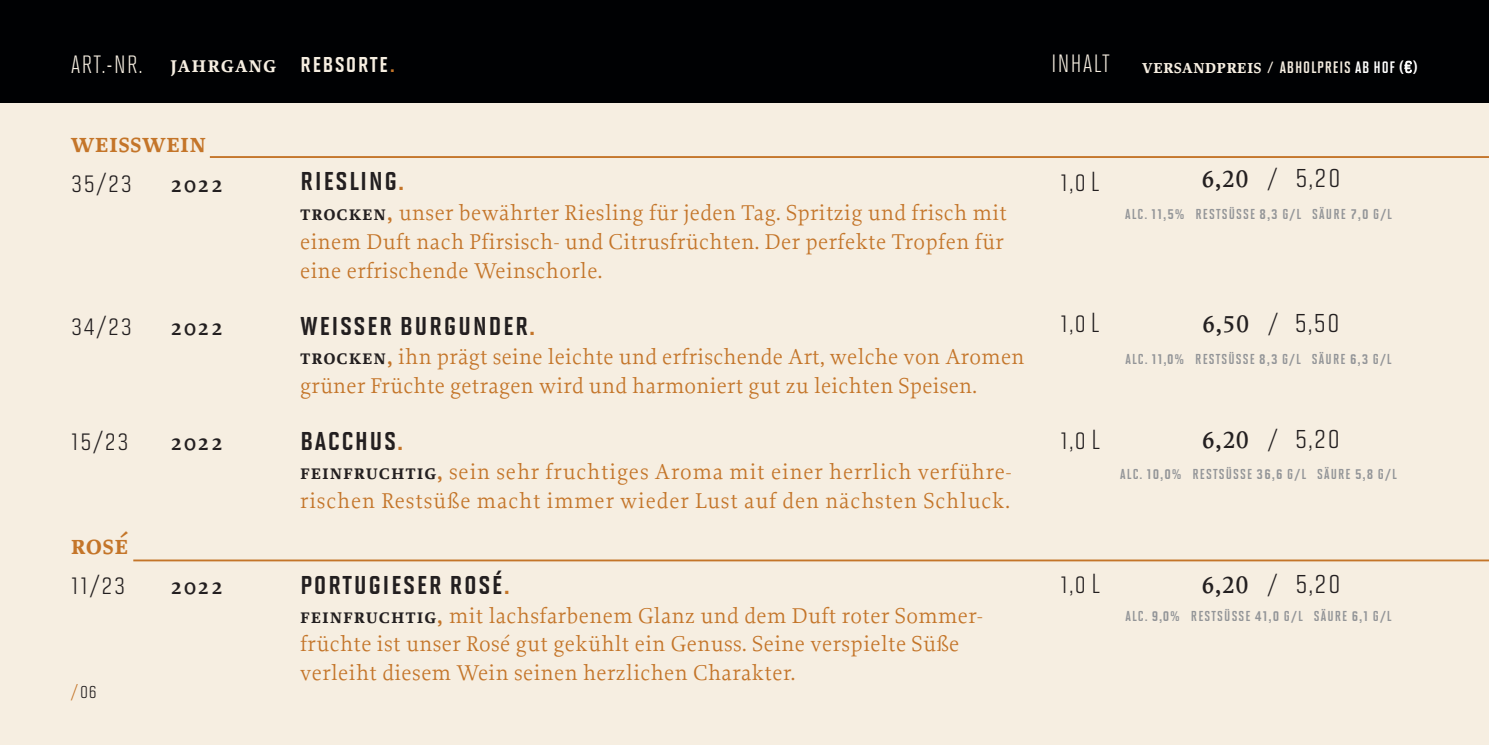
<style>
.page{position:relative;width:1489px;height:745px;background:#fff}
.page>*{position:absolute;margin:0;border:0;box-sizing:border-box;transform-origin:0 0}
.t1{font:30px "Solano Gothic MVB Bd SC";letter-spacing:.05em;color:#231f20}
.t2{font:600 30px "Proforma";letter-spacing:.01em;color:#c47529}
.t3{font:27.5px "Solano Gothic MVB";letter-spacing:.06em;color:#231f20}
.t4{font:600 25px "Proforma";letter-spacing:.04em;color:#231f20}
.t5{font:25px "Solano Gothic MVB";letter-spacing:.06em;color:#f6eee1}
.t6{font:22.5px/28.8px "Proforma";letter-spacing:.02em;color:#c47529}
.t7{font:22.5px/28.8px "Proforma";letter-spacing:.04em;color:#c47529}
.t8{font:600 21.25px "Proforma";letter-spacing:.01em;color:#f6eee1}
.t9{font:20px "Solano Gothic MVB";color:#231f20}
.t10{font:14.5px "Solano Gothic MVB Bd SC";letter-spacing:.08em;color:#939598}
.s1{font-family:"Proforma";font-weight:600}
.s2{font-family:"Solano Gothic MVB Bd SC"}
.s3{font-family:"Solano Gothic MVB Bd SC";color:#c47529}
.s4{font-size:17px}
.s5{font-family:"Solano Gothic MVB Bd SC";font-weight:400;font-size:16.5px}
.s6{font-family:"Solano Gothic MVB Bd SC";font-weight:400;font-size:16.5px;color:#fff}
.s7{font-family:"Solano Gothic MVB";font-weight:400;font-size:18.75px;color:#fff}
.s8{color:#c47529}
.s9{font-weight:600;color:#231f20}
.s10{font-weight:600}
.s11{font-family:"Solano Gothic MVB";font-weight:400;font-size:27.5px}
.s12{font-family:"Solano Gothic MVB";font-weight:400;font-size:30px}
.s13{font-size:16.25px}
</style>
<div class="page">
<div style="left:0;top:0;width:1488px;height:744px;background:#f6eee1"></div>
<div style="left:0;top:0;width:1488px;height:103px;background:#000103"></div>
<hr style="left:210px;top:156px;width:1278px;height:2px;background:#c47529">
<hr style="left:133px;top:559px;width:1355px;height:2px;background:#c47529">
<p class="t5" style="left:71px;top:50px;width:325px">ART.-NR. <span class="s1">jahrgang</span> <span class="s2">rebsorte</span><span class="s3">.</span></p>
<p class="t5" style="left:1051px;top:50px;width:60px">INHALT</p>
<p class="t8" style="left:1142px;top:52px;width:276px">versandpreis <span class="s4">/</span> <span class="s5">ABHOLPREIS</span> <span class="s6">AB HOF (</span><span class="s7">€</span><span class="s6">)</span></p>
<h1 class="t2" style="left:71px;top:123px;width:137px">weisswein</h1>
<p class="t3" style="left:71px;top:167px;width:62px">35/23</p>
<p class="t4" style="left:170px;top:168px;width:54px">2022</p>
<p class="t3" style="left:71px;top:310px;width:62px">34/23</p>
<p class="t3" style="left:71px;top:425px;width:59px">15/23</p>
<h1 class="t2" style="left:71px;top:525px;width:59px">rosé</h1>
<p class="t3" style="left:71px;top:569px;width:55px">11/23</p>
<p class="t9" style="left:71px;top:679px;width:27px"><span class="s8">/</span>06</p>
<p class="t4" style="left:170px;top:311px;width:54px">2022</p>
<p class="t4" style="left:170px;top:426px;width:54px">2022</p>
<p class="t4" style="left:170px;top:569px;width:54px">2022</p>
<h1 class="t1" style="left:300px;top:163px;width:105px">riesling<span class="s8">.</span></h1>
<p class="t6" style="left:300px;top:198px;width:708px"><span class="s9">trocken</span><span class="s10">,</span> unser bewährter Riesling für jeden Tag. Spritzig und frisch mit einem Duft nach Pfirsisch- und Citrusfrüchten. Der perfekte Tropfen für eine erfrischende Weinschorle.</p>
<h1 class="t1" style="left:300px;top:308px;width:236px">weisser burgunder<span class="s8">.</span></h1>
<p class="t6" style="left:300px;top:342px;width:725px"><span class="s9">trocken</span><span class="s10">,</span> ihn prägt seine leichte und erfrischende Art, welche von Aromen grüner Früchte getragen wird und harmoniert gut zu leichten Speisen.</p>
<h1 class="t1" style="left:300px;top:423px;width:104px">bacchus<span class="s8">.</span></h1>
<p class="t7" style="left:300px;top:456px;width:713px"><span class="s9">feinfruchtig</span><span class="s10">,</span> sein sehr fruchtiges Aroma mit einer herrlich verführe&shy;rischen Restsüße macht immer wieder Lust auf den nächsten Schluck.</p>
<h1 class="t1" style="left:300px;top:566px;width:211px">portugieser rosé<span class="s8">.</span></h1>
<p class="t6" style="left:300px;top:600px;width:683px"><span class="s9">feinfruchtig</span><span class="s10">,</span> mit lachsfarbenem Glanz und dem Duft roter Sommer&shy;früchte ist unser Rosé gut gekühlt ein Genuss. Seine verspielte Süße verleiht diesem Wein seinen herzlichen Charakter.</p>
<p class="t3" style="left:1060px;top:167px;width:40px">1,0 L</p>
<p class="t4" style="left:1201px;top:163px;width:140px">6,20 <span class="s11">/</span> <span class="s12">5,20</span></p>
<p class="t10" style="left:1124px;top:205px;width:268px">ALC. <span class="s13">11,5%</span> RESTSÜSSE <span class="s13">8,3</span> G/L SÄURE <span class="s13">7,0</span> G/L</p>
<p class="t3" style="left:1060px;top:308px;width:40px">1,0 L</p>
<p class="t4" style="left:1202px;top:308px;width:139px">6,50 <span class="s11">/</span> <span class="s12">5,50</span></p>
<p class="t10" style="left:1125px;top:350px;width:268px">ALC. <span class="s13">11,0%</span> RESTSÜSSE <span class="s13">8,3</span> G/L SÄURE <span class="s13">6,3</span> G/L</p>
<p class="t3" style="left:1060px;top:424px;width:41px">1,0 L</p>
<p class="t4" style="left:1201px;top:424px;width:139px">6,20 <span class="s11">/</span> <span class="s12">5,20</span></p>
<p class="t10" style="left:1120px;top:465px;width:278px">ALC. <span class="s13">10,0%</span> RESTSÜSSE <span class="s13">36,6</span> G/L SÄURE <span class="s13">5,8</span> G/L</p>
<p class="t3" style="left:1060px;top:568px;width:41px">1,0 L</p>
<p class="t4" style="left:1201px;top:568px;width:140px">6,20 <span class="s11">/</span> <span class="s12">5,20</span></p>
<p class="t10" style="left:1125px;top:608px;width:268px">ALC. <span class="s13">9,0%</span> RESTSÜSSE <span class="s13">41,0</span> G/L SÄURE <span class="s13">6,1</span> G/L</p>
</div>
